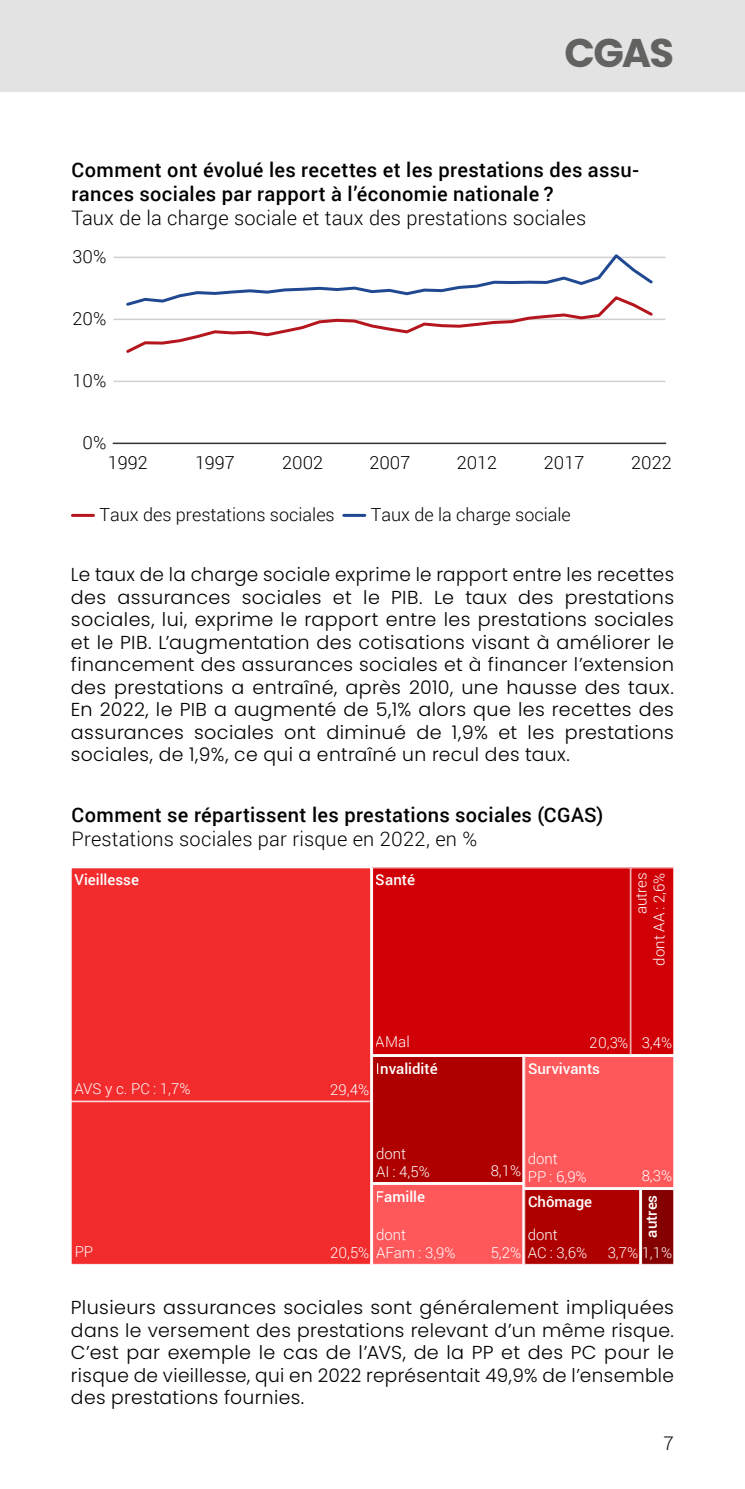
<style>
.page{position:relative;width:745px;height:1489px;background:#fff}
.page>*{position:absolute;margin:0;border:0;box-sizing:border-box;transform-origin:0 0}
.t1{font:700 40px "Poppins";color:#626261}
.t2{font:500 20px/24px "Roboto";letter-spacing:.015em;color:#000}
.t3{font:300 20px "Roboto";letter-spacing:.01em;color:#000}
.t4{font:300 18.75px/22.5px "Poppins";letter-spacing:.02em;color:#000;text-align:justify}
.t5{font:300 18.75px "Roboto";color:#000}
.t6{font:300 18px "Roboto";color:#000}
.t7{font:300 15px/18px "Roboto";color:#fff}
.t8{font:500 15px "Roboto";color:#fff}
.t9{font:300 13.75px "Roboto";color:#000}
</style>
<div class="page">
<div style="left:0;top:0;width:744px;height:92px;background:#e3e3e3"></div>
<hr style="left:113px;top:256px;width:552px;height:2px;background:#d0d0d0">
<hr style="left:113px;top:318px;width:552px;height:2px;background:#d0d0d0">
<hr style="left:113px;top:380px;width:552px;height:2px;background:#d0d0d0">
<svg style="left:124px;top:254px;width:531px;height:99px"></svg>
<hr style="left:113px;top:442px;width:552px;height:2px;background:#333">
<hr style="left:72px;top:514px;width:21px;height:3px;background:#b5151c">
<hr style="left:343px;top:514px;width:21px;height:3px;background:#204991">
<div style="left:71px;top:867px;width:299px;height:234px;background:#f22b2d"></div>
<div style="left:71px;top:1101px;width:299px;height:163px;background:#f22b2d"></div>
<div style="left:71px;top:1101px;width:299px;height:163px;border:1px solid #fff"></div>
<div style="left:372px;top:867px;width:258px;height:187px;background:#d10006"></div>
<div style="left:630px;top:867px;width:43px;height:187px;background:#d10006"></div>
<div style="left:372px;top:1056px;width:150px;height:126px;background:#af0000"></div>
<div style="left:372px;top:1056px;width:150px;height:126px;border:1px solid #fff"></div>
<div style="left:372px;top:1184px;width:150px;height:80px;background:#ff585b"></div>
<div style="left:372px;top:1184px;width:150px;height:80px;border:1px solid #fff"></div>
<div style="left:524px;top:1056px;width:149px;height:131px;background:#ff585b"></div>
<div style="left:524px;top:1056px;width:149px;height:131px;border:1px solid #fff"></div>
<div style="left:524px;top:1189px;width:115px;height:75px;background:#af0000"></div>
<div style="left:524px;top:1189px;width:115px;height:75px;border:1px solid #fff"></div>
<div style="left:641px;top:1189px;width:32px;height:75px;background:#850000"></div>
<div style="left:641px;top:1189px;width:32px;height:75px;border:1px solid #fff"></div>
<h1 class="t1" style="left:564px;top:30px;width:111px">CGAS</h1>
<p class="t2" style="left:72px;top:157px;width:568px">Comment ont évolué les recettes et les prestations des assu&shy;rances sociales par rapport à l’économie nationale ?</p>
<p class="t3" style="left:72px;top:204px;width:515px">Taux de la charge sociale et taux des prestations sociales</p>
<p class="t6" style="left:73px;top:244px;width:35px">30%</p>
<p class="t6" style="left:73px;top:306px;width:35px">20%</p>
<p class="t6" style="left:73px;top:368px;width:35px">10%</p>
<p class="t6" style="left:83px;top:430px;width:25px">0%</p>
<p class="t6" style="left:108px;top:450px;width:41px">1992</p>
<p class="t6" style="left:195px;top:450px;width:41px">1997</p>
<p class="t6" style="left:282px;top:450px;width:42px">2002</p>
<p class="t6" style="left:369px;top:450px;width:42px">2007</p>
<p class="t6" style="left:456px;top:450px;width:42px">2012</p>
<p class="t6" style="left:543px;top:450px;width:42px">2017</p>
<p class="t6" style="left:630px;top:450px;width:42px">2022</p>
<p class="t6" style="left:99px;top:502px;width:237px">Taux des prestations sociales</p>
<p class="t6" style="left:370px;top:502px;width:201px">Taux de la charge sociale</p>
<p class="t4" style="left:71px;top:563px;width:604px">Le taux de la charge sociale exprime le rapport entre les recettes des assurances sociales et le PIB. Le taux des prestations sociales, lui, exprime le rapport entre les prestations sociales et le PIB. L’augmentation des cotisations visant à améliorer le financement des assurances sociales et à financer l’extension des prestations a entraîné, après 2010, une hausse des taux.<br>En 2022, le PIB a augmenté de 5,1% alors que les recettes des assurances sociales ont diminué de 1,9% et les prestations sociales, de 1,9%, ce qui a entraîné un recul des taux.</p>
<p class="t2" style="left:72px;top:802px;width:533px">Comment se répartissent les prestations sociales (CGAS)</p>
<p class="t3" style="left:72px;top:825px;width:407px">Prestations sociales par risque en 2022, en %</p>
<p class="t8" style="left:74px;top:869px;width:66px">Vieillesse</p>
<p class="t8" style="left:375px;top:869px;width:41px">Santé</p>
<p class="t7" style="left:631px;top:965px;width:94px;text-align:right;rotate:-90deg">autres<br>dont AA : 2,6%</p>
<p class="t7" style="left:74px;top:1078px;width:117px">AVS y c. PC : 1,7%</p>
<p class="t7" style="left:74px;top:1242px;width:20px">PP</p>
<p class="t7" style="left:375px;top:1032px;width:35px">AMal</p>
<p class="t7" style="left:589px;top:1033px;width:84px">20,3% 3,4%</p>
<p class="t8" style="left:375px;top:1057px;width:63px">Invalidité</p>
<p class="t8" style="left:527px;top:1057px;width:73px">Survivants</p>
<p class="t7" style="left:330px;top:1080px;width:40px">29,4%</p>
<p class="t7" style="left:376px;top:1143px;width:55px">dont<br>AI : 4,5%</p>
<p class="t7" style="left:490px;top:1161px;width:32px">8,1%</p>
<p class="t7" style="left:527px;top:1148px;width:60px">dont<br>PP : 6,9%</p>
<p class="t7" style="left:641px;top:1166px;width:32px">8,3%</p>
<p class="t8" style="left:375px;top:1185px;width:51px">Famille</p>
<p class="t8" style="left:527px;top:1190px;width:66px">Chômage</p>
<p class="t8" style="left:640px;top:1237px;width:44px;rotate:-90deg">autres</p>
<p class="t7" style="left:376px;top:1225px;width:81px">dont<br>AFam : 3,9%</p>
<p class="t7" style="left:527px;top:1225px;width:32px">dont</p>
<p class="t7" style="left:330px;top:1243px;width:40px">20,5%</p>
<p class="t7" style="left:490px;top:1243px;width:98px">5,2% AC : 3,6%</p>
<p class="t7" style="left:607px;top:1243px;width:66px">3,7% 1,1%</p>
<p class="t4" style="left:71px;top:1296px;width:604px">Plusieurs assurances sociales sont généralement impliquées dans le versement des prestations relevant d’un même risque.<br>C’est par exemple le cas de l’AVS, de la PP et des PC pour le risque de vieillesse, qui en 2022 représentait 49,9% de l’ensemble des prestations fournies.</p>
<p class="t9" style="left:71px;top:1319px;width:71px">Quelle: BSV</p>
<p class="t9" style="left:599px;top:1319px;width:77px">© BFS 2024</p>
<p class="t5" style="left:663px;top:1430px;width:12px">7</p>
</div>
